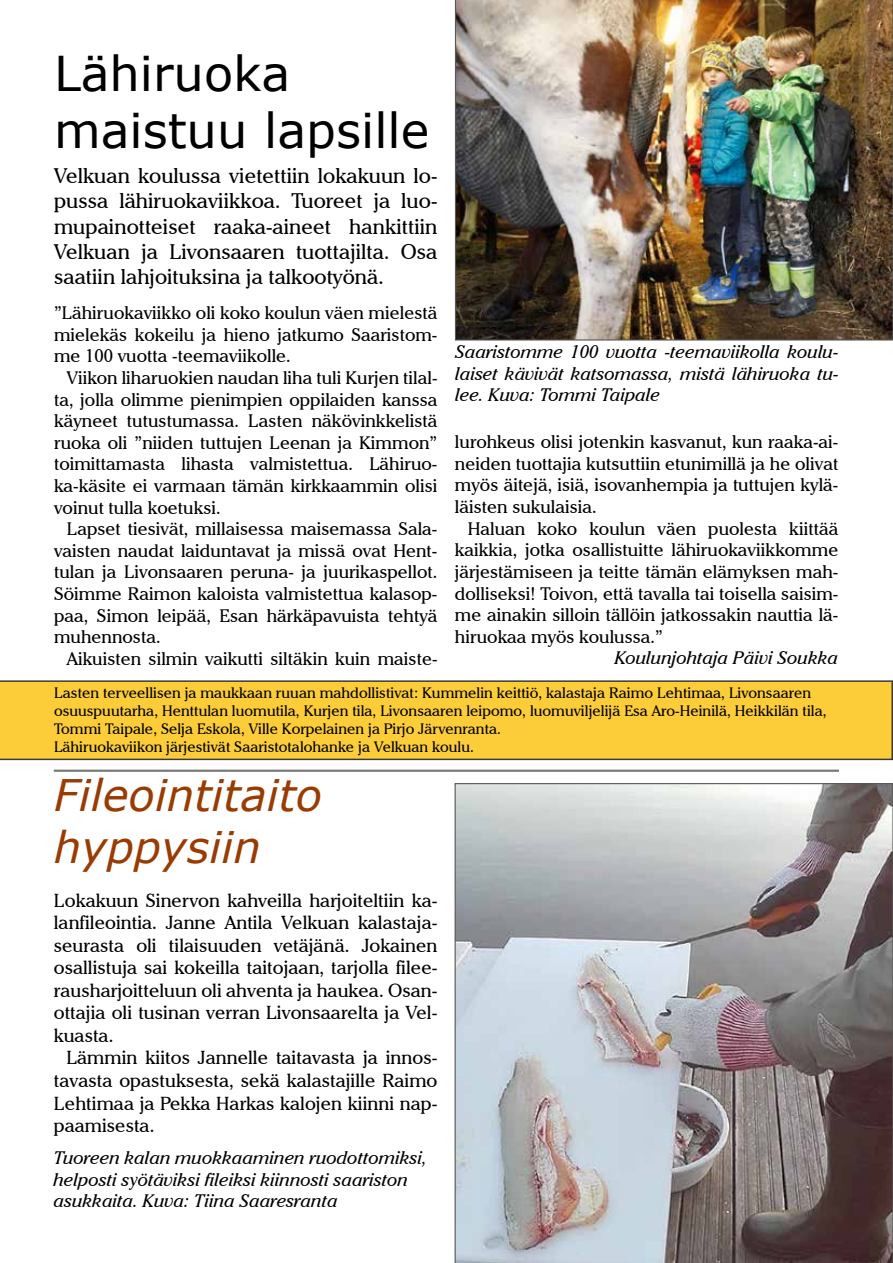
<style>
.page{position:relative;width:893px;height:1263px;background:#fff}
.page>*{position:absolute;margin:0;border:0;box-sizing:border-box;transform-origin:0 0}
.t1{font:48px/57.6px "Verdana";color:#000}
.t2{font:italic 43.5px/52.2px "Verdana";color:#993b02}
.t3{font:21px/25.2px "Cheltenham IT Cby BT";color:#000;text-align:justify}
.t4{font:18.75px/22.5px "Cheltenham IT Cby BT";color:#000;text-align:justify}
.t5{font:18px/21.6px "Cheltenham IT Cby BT";color:#000;text-align:justify}
.t6{font:italic 18px/21.6px "Cheltenham IT Cby BT";color:#000;text-align:justify}
.t7{font:15px/18px "Cheltenham IT Cby BT";color:#000}
</style>
<div class="page">
<div style="left:0;top:680px;width:893px;height:80px;background:#fccd39"></div>
<hr style="left:54px;top:770px;width:785px;height:1px;background:#575756">
<hr style="left:54px;top:771px;width:785px;height:1px;background:#575756">
<img style="left:455px;top:0;width:438px;height:341px">
<svg style="left:455px;top:783px;width:438px;height:480px;background:#a2a1a4"></svg>
<h1 class="t1" style="left:54px;top:44px;width:377px">Lähiruoka maistuu lapsille</h1>
<p class="t3" style="left:54px;top:163px;width:385px">Velkuan koulussa vietettiin lokakuun lo&shy;pussa lähiruokaviikkoa. Tuoreet ja luo&shy;mupainotteiset raaka-aineet hankittiin Velkuan ja Livonsaaren tuottajilta. Osa saatiin lahjoituksina ja talkootyönä.</p>
<p class="t5" style="left:54px;top:302px;width:385px">”Lähiruokaviikko oli koko koulun väen mielestä mielekäs kokeilu ja hieno jatkumo Saaristom&shy;me 100 vuotta -teemaviikolle.</p>
<p class="t5" style="left:54px;top:367px;width:385px;text-indent:13px">Viikon liharuokien naudan liha tuli Kurjen tilal&shy;ta, jolla olimme pienimpien oppilaiden kanssa käyneet tutustumassa. Lasten näkövinkkelistä ruoka oli ”niiden tuttujen Leenan ja Kimmon” toimittamasta lihasta valmistettua. Lähiruo&shy;ka-käsite ei varmaan tämän kirkkaammin olisi voinut tulla koetuksi.</p>
<p class="t5" style="left:54px;top:518px;width:385px;text-indent:13px">Lapset tiesivät, millaisessa maisemassa Sala&shy;vaisten naudat laiduntavat ja missä ovat Hent&shy;tulan ja Livonsaaren peruna- ja juurikaspellot.<br>Söimme Raimon kaloista valmistettua kalasop&shy;paa, Simon leipää, Esan härkäpavuista tehtyä muhennosta.</p>
<p class="t5" style="left:67px;top:647px;width:372px">Aikuisten silmin vaikutti siltäkin kuin maiste-</p>
<p class="t7" style="left:54px;top:683px;width:774px">Lasten terveellisen ja maukkaan ruuan mahdollistivat: Kummelin keittiö, kalastaja Raimo Lehtimaa, Livonsaaren osuuspuutarha, Henttulan luomutila, Kurjen tila, Livonsaaren leipomo, luomuviljelijä Esa Aro-Heinilä, Heikkilän tila, Tommi Taipale, Selja Eskola, Ville Korpelainen ja Pirjo Järvenranta.<br>Lähiruokaviikon järjestivät Saaristotalohanke ja Velkuan koulu.</p>
<p class="t6" style="left:455px;top:341px;width:385px">Saaristomme 100 vuotta -teemaviikolla koulu&shy;laiset kävivät katsomassa, mistä lähiruoka tu&shy;lee. Kuva: Tommi Taipale</p>
<p class="t5" style="left:455px;top:431px;width:385px">lurohkeus olisi jotenkin kasvanut, kun raaka-ai&shy;neiden tuottajia kutsuttiin etunimillä ja he olivat myös äitejä, isiä, isovanhempia ja tuttujen kylä&shy;läisten sukulaisia.</p>
<p class="t5" style="left:455px;top:517px;width:385px;text-indent:13px">Haluan koko koulun väen puolesta kiittää kaikkia, jotka osallistuitte lähiruokaviikkomme järjestämiseen ja teitte tämän elämyksen mah&shy;dolliseksi! Toivon, että tavalla tai toisella saisim&shy;me ainakin silloin tällöin jatkossakin nauttia lä&shy;hiruokaa myös koulussa.”</p>
<p class="t6" style="left:615px;top:647px;width:225px">Koulunjohtaja Päivi Soukka</p>
<h2 class="t2" style="left:54px;top:769px;width:270px">Fileointitaito hyppysiin</h2>
<p class="t4" style="left:54px;top:889px;width:385px">Lokakuun Sinervon kahveilla harjoiteltiin ka&shy;lanfileointia. Janne Antila Velkuan kalastaja&shy;seurasta oli tilaisuuden vetäjänä. Jokainen osallistuja sai kokeilla taitojaan, tarjolla filee&shy;rausharjoitteluun oli ahventa ja haukea. Osan&shy;ottajia oli tusinan verran Livonsaarelta ja Vel&shy;kuasta.</p>
<p class="t4" style="left:54px;top:1046px;width:385px;text-indent:13px">Lämmin kiitos Jannelle taitavasta ja innos&shy;tavasta opastuksesta, sekä kalastajille Raimo Lehtimaa ja Pekka Harkas kalojen kiinni nap&shy;paamisesta.</p>
<p class="t6" style="left:54px;top:1147px;width:375px;text-align:left">Tuoreen kalan muokkaaminen ruodottomiksi, helposti syötäviksi fileiksi kiinnosti saariston asukkaita. Kuva: Tiina Saaresranta</p>
</div>
